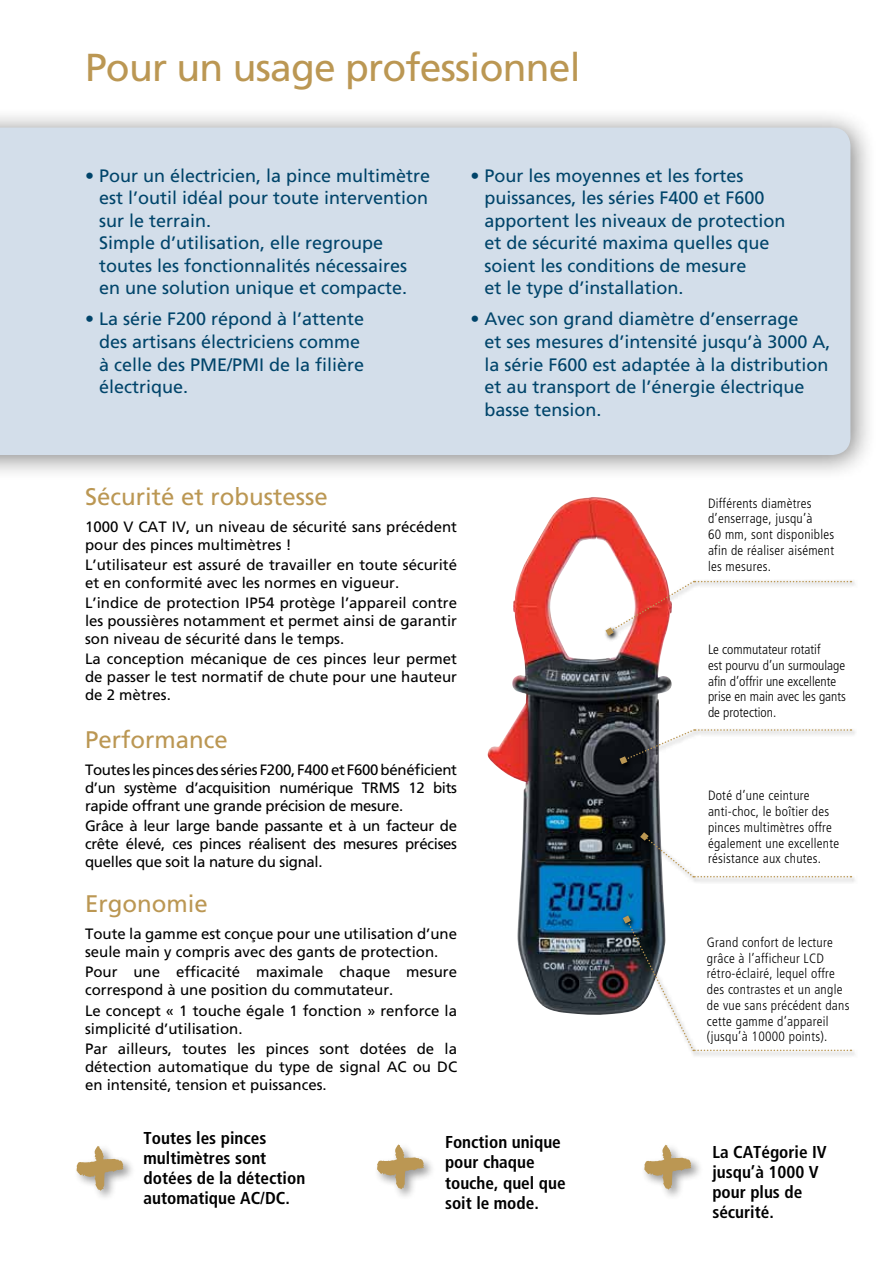
<style>
.page{position:relative;width:893px;height:1263px;background:#fff}
.page>*{position:absolute;margin:0;border:0;box-sizing:border-box;transform-origin:0 0}
.t1{font:39px "Frutiger";letter-spacing:-.02em;color:#bb9753}
.t2{font:24px "Frutiger";color:#bb9753}
.t3{font:18px/22.5px "Frutiger";color:#00446a}
.t4{font:700 condensed 17.25px/20.1px "Frutiger";color:#000}
.t5{font:15px/18px "Frutiger";color:#000}
.t6{font:300 condensed 13.5px/15.8px "Frutiger";letter-spacing:.02em;color:#000}
.t7{font:300 condensed 13.5px/15.8px "Frutiger";color:#000}
</style>
<div class="page">
<div style="left:0;top:107px;width:877px;height:375px;background:#000;opacity:.5"></div>
<div style="left:0;top:128px;width:850px;height:327px;background:#d3deea"></div>
<div style="left:73px;top:1143px;width:62px;height:59px;background:#000;opacity:.4"></div>
<svg style="left:77px;top:1146px;width:46px;height:45px"></svg>
<div style="left:374px;top:1142px;width:62px;height:59px;background:#000;opacity:.4"></div>
<svg style="left:377px;top:1144px;width:47px;height:45px"></svg>
<div style="left:641px;top:1142px;width:62px;height:59px;background:#000;opacity:.4"></div>
<svg style="left:644px;top:1145px;width:47px;height:44px"></svg>
<img style="left:487px;top:497px;width:185px;height:518px">
<svg style="left:638px;top:830px;width:217px;height:54px;fill:#f3f3f3"></svg>
<svg style="left:640px;top:832px;width:211px;height:45px"></svg>
<svg style="left:604px;top:579px;width:251px;height:63px"></svg>
<svg style="left:605px;top:581px;width:246px;height:55px"></svg>
<svg style="left:618px;top:727px;width:237px;height:43px"></svg>
<svg style="left:619px;top:729px;width:232px;height:35px"></svg>
<svg style="left:621px;top:913px;width:234px;height:143px"></svg>
<svg style="left:623px;top:915px;width:228px;height:136px"></svg>
<h1 class="t1" style="left:85px;top:45px;width:497px">Pour un usage professionnel</h1>
<p class="t3" style="left:99px;top:165px;width:333px;text-indent:-14px">• Pour un électricien, la pince multimètre est l’outil idéal pour toute intervention sur le terrain.<br>Simple d’utilisation, elle regroupe toutes les fonctionnalités nécessaires en une solution unique et compacte.</p>
<p class="t3" style="left:99px;top:308px;width:267px;text-indent:-14px">• La série F200 répond à l’attente des artisans électriciens comme à celle des PME/PMI de la filière électrique.</p>
<p class="t3" style="left:484px;top:165px;width:303px;text-indent:-14px">• Pour les moyennes et les fortes puissances, les séries F400 et F600 apportent les niveaux de protection et de sécurité maxima quelles que soient les conditions de mesure<br>et le type d’installation.</p>
<p class="t3" style="left:484px;top:308px;width:348px;text-indent:-14px">• Avec son grand diamètre d’enserrage<br>et ses mesures d’intensité jusqu’à 3000 A, la série F600 est adaptée à la distribution et au transport de l’énergie électrique basse tension.</p>
<h2 class="t2" style="left:85px;top:482px;width:244px">Sécurité et robustesse</h2>
<p class="t5" style="left:85px;top:517px;width:373px">1000 V CAT IV, un niveau de sécurité sans précédent pour des pinces multimètres !</p>
<p class="t5" style="left:85px;top:556px;width:374px">L’utilisateur est assuré de travailler en toute sécurité et en conformité avec les normes en vigueur.</p>
<p class="t5" style="left:85px;top:594px;width:374px;text-align:justify">L’indice de protection IP54 protège l’appareil contre les poussières notamment et permet ainsi de garantir son niveau de sécurité dans le temps.</p>
<p class="t5" style="left:85px;top:650px;width:374px;text-align:justify">La conception mécanique de ces pinces leur permet de passer le test normatif de chute pour une hauteur de 2 mètres.</p>
<h2 class="t2" style="left:85px;top:725px;width:144px">Performance</h2>
<p class="t5" style="left:85px;top:761px;width:374px;text-align:justify">Toutes les pinces des séries F200, F400 et F600 bénéficient d’un système d’acquisition numérique TRMS 12 bits rapide offrant une grande précision de mesure.</p>
<p class="t5" style="left:85px;top:817px;width:374px;text-align:justify">Grâce à leur large bande passante et à un facteur de crête élevé, ces pinces réalisent des mesures précises quelles que soit la nature du signal.</p>
<h2 class="t2" style="left:85px;top:890px;width:124px">Ergonomie</h2>
<p class="t5" style="left:85px;top:925px;width:374px">Toute la gamme est conçue pour une utilisation d’une seule main y compris avec des gants de protection.</p>
<p class="t5" style="left:85px;top:963px;width:374px">Pour une efficacité maximale chaque mesure correspond à une position du commutateur.</p>
<p class="t5" style="left:85px;top:1001px;width:374px">Le concept « 1 touche égale 1 fonction » renforce la simplicité d’utilisation.</p>
<p class="t5" style="left:85px;top:1039px;width:374px;text-align:justify">Par ailleurs, toutes les pinces sont dotées de la détection automatique du type de signal AC ou DC en intensité, tension et puissances.</p>
<p class="t6" style="left:708px;top:495px;width:128px">Différents diamètres d’enserrage, jusqu’à<br>60 mm, sont disponibles afin de réaliser aisément les mesures.</p>
<p class="t7" style="left:708px;top:642px;width:139px">Le commutateur rotatif<br>est pourvu d’un surmoulage afin d’offrir une excellente prise en main avec les gants de protection.</p>
<p class="t6" style="left:708px;top:788px;width:133px">Doté d’une ceinture anti-choc, le boîtier des pinces multimètres offre également une excellente résistance aux chutes.</p>
<p class="t6" style="left:707px;top:934px;width:144px">Grand confort de lecture grâce à l’afficheur LCD rétro-éclairé, lequel offre des contrastes et un angle de vue sans précédent dans cette gamme d’appareil (jusqu’à 10000 points).</p>
<p class="t4" style="left:144px;top:1128px;width:163px">Toutes les pinces multimètres sont dotées de la détection automatique AC/DC.</p>
<p class="t4" style="left:445px;top:1132px;width:122px">Fonction unique pour chaque touche, quel que soit le mode.</p>
<p class="t4" style="left:712px;top:1142px;width:116px">La CATégorie IV jusqu’à 1000 V pour plus de sécurité.</p>
</div>
